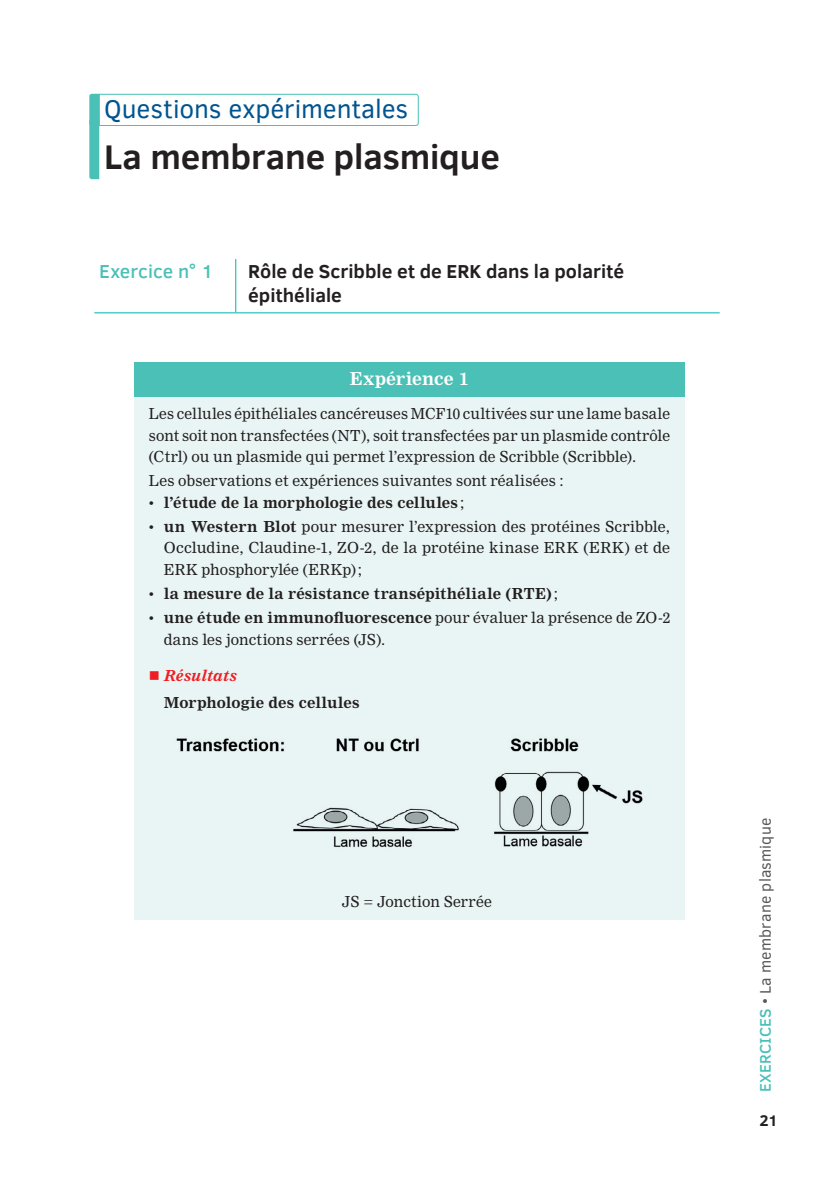
<style>
.page{position:relative;width:819px;height:1191px;background:#fff}
.page>*{position:absolute;margin:0;border:0;box-sizing:border-box;transform-origin:0 0}
.t1{font:700 35px "Clear Sans";letter-spacing:-.005em;color:#231f20}
.t2{font:26.25px "Clear Sans";letter-spacing:-.005em;color:#01548f}
.t3{font:700 19.25px/24.5px "Clear Sans";color:#231f20}
.t4{font:500 19.25px "Clear Sans";color:#4ac0b7}
.t5{font:700 17.5px "Nimrod MT Std";letter-spacing:.005em;color:#fff}
.t6{font:15.75px "Clear Sans";letter-spacing:.01em;color:#57585a}
.t7{font:700 15.75px "Clear Sans";color:#231f20}
.t8{font:14.88px/21.5px "Nimrod MT Std";letter-spacing:.01em;color:#231f20;text-align:justify}
.t9{font:700 14.88px/26.6px "Nimrod MT Std";letter-spacing:.005em;color:#231f20}
.s1{font-weight:400}
.s2{font-weight:700}
.s3{color:#ee1d23}
.s4{font-style:italic;color:#ee1d23}
.s5{font-weight:500;color:#4ac0b7}
</style>
<div class="page">
<svg style="left:89px;top:93px;width:330px;height:86px"></svg>
<hr style="left:235px;top:259px;width:1px;height:53px;background:#00b5a9">
<hr style="left:94px;top:312px;width:625px;height:1px;background:#00b5a9">
<div style="left:134px;top:362px;width:551px;height:47px;background:#4ac0b7"></div>
<div style="left:134px;top:397px;width:551px;height:78px;background:#e9f5f4"></div>
<div style="left:134px;top:465px;width:551px;height:34px;background:#e9f5f4"></div>
<div style="left:134px;top:486px;width:551px;height:35px;background:#e9f5f4"></div>
<div style="left:134px;top:510px;width:551px;height:78px;background:#e9f5f4"></div>
<div style="left:134px;top:577px;width:551px;height:35px;background:#e9f5f4"></div>
<div style="left:134px;top:601px;width:551px;height:57px;background:#e9f5f4"></div>
<div style="left:134px;top:640px;width:551px;height:54px;background:#e9f5f4"></div>
<div style="left:134px;top:686px;width:551px;height:35px;background:#e9f5f4"></div>
<div style="left:134px;top:708px;width:551px;height:185px;background:#e9f5f4"></div>
<div style="left:134px;top:885px;width:551px;height:35px;background:#e9f5f4"></div>
<img style="left:176px;top:738px;width:467px;height:110px">
<h2 class="t2" style="left:104px;top:92px;width:305px">Questions expérimentales</h2>
<h1 class="t1" style="left:104px;top:131px;width:397px">La membrane plasmique</h1>
<p class="t4" style="left:99px;top:258px;width:116px">Exercice n° 1</p>
<p class="t3" style="left:248px;top:258px;width:377px">Rôle de Scribble et de ERK dans la polarité épithéliale</p>
<p class="t5" style="left:350px;top:368px;width:121px">Expérience 1</p>
<p class="t8" style="left:149px;top:403px;width:522px">Les cellules épithéliales cancéreuses MCF10 cultivées sur une lame basale sont soit non transfectées (NT), soit transfectées par un plasmide contrôle (Ctrl) ou un plasmide qui permet l’expression de Scribble (Scribble).</p>
<p class="t8" style="left:149px;top:470px;width:416px">Les observations et expériences suivantes sont réalisées :</p>
<p class="t9" style="left:149px;top:489px;width:317px"><span class="s1">•</span> l’étude de la morphologie des cellules <span class="s1">;</span></p>
<p class="t8" style="left:164px;top:516px;width:508px;text-indent:-15px">• <span class="s2">un Western Blot</span> pour mesurer l’expression des protéines Scribble, Occludine, Claudine-1, ZO-2, de la protéine kinase ERK (ERK) et de ERK phosphorylée (ERKp) ;</p>
<p class="t9" style="left:149px;top:580px;width:410px"><span class="s1">•</span> la mesure de la résistance transépithéliale (RTE) <span class="s1">;</span></p>
<p class="t8" style="left:164px;top:607px;width:508px;text-indent:-15px">• <span class="s2">une étude en immunofluorescence</span> pour évaluer la présence de ZO-2 dans les jonctions serrées (JS).</p>
<p class="t9" style="left:164px;top:662px;width:197px;text-indent:-15px"><span class="s3">■</span> <span class="s4">Résultats<br></span>Morphologie des cellules</p>
<p class="t8" style="left:342px;top:891px;width:151px">JS = Jonction Serrée</p>
<p class="t6" style="left:755px;top:1091px;width:275px;rotate:-90deg"><span class="s5">EXERCICES</span> • La membrane plasmique</p>
<p class="t7" style="left:759px;top:1108px;width:20px">21</p>
</div>
